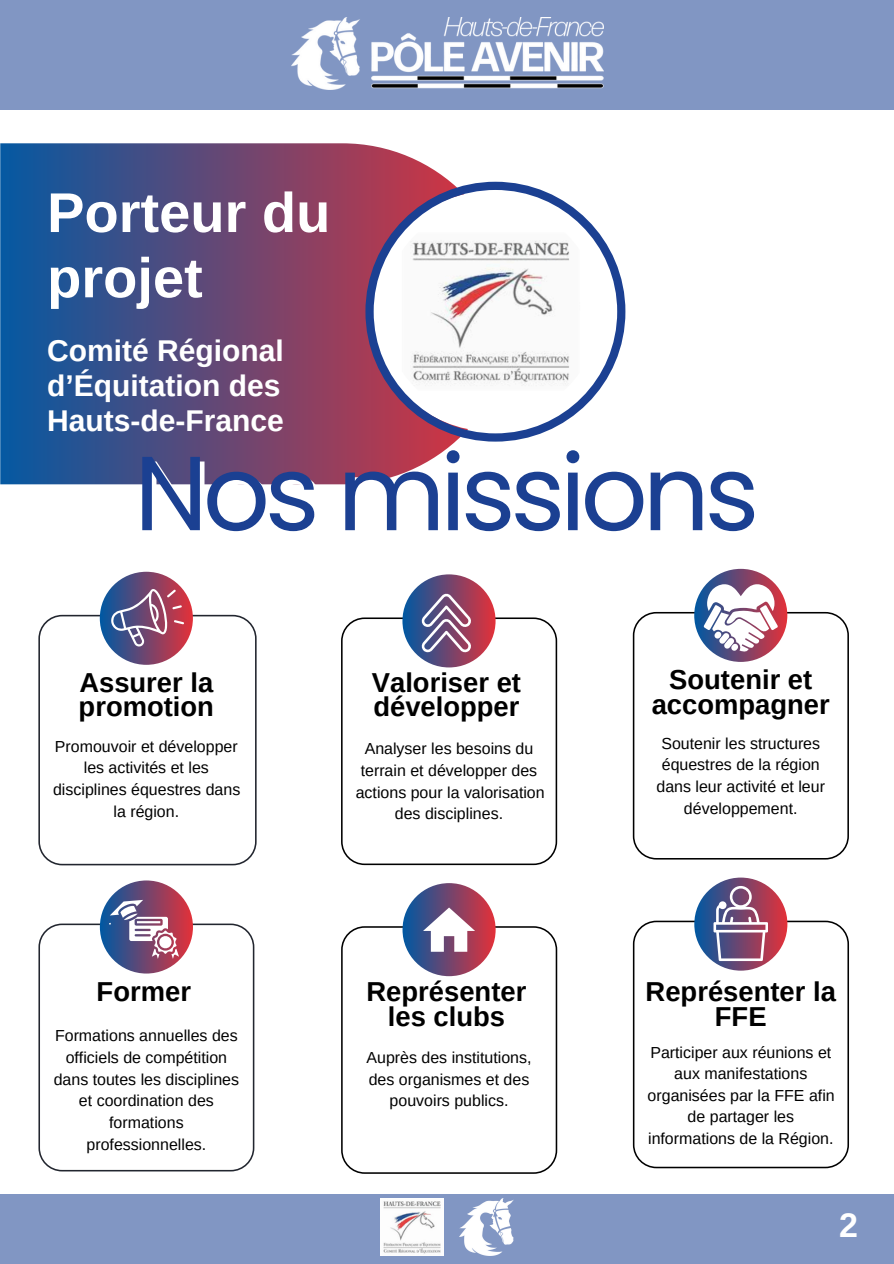
<style>
.page{position:relative;width:894px;height:1264px;background:#fff}
.page>*{position:absolute;margin:0;border:0;box-sizing:border-box;transform-origin:0 0}
.t1{font:105px "Poppins";letter-spacing:-.05em;color:#1b4092}
.t2{font:700 55.95px/65.2px "Arimo";color:#fff}
.t3{font:700 33.9px "Arimo";color:#fff}
.t4{font:700 30px/34.8px "Arimo";color:#fff;text-align:justify}
.t5{font:700 27.3px/24.8px "Arimo";color:#000;text-align:center}
.t6{font:15.9px/21.6px "Arimo";color:#000;text-align:center}
</style>
<div class="page">
<div style="left:0;top:0;width:893px;height:109px;background:#8196c3"></div>
<div style="left:0;top:1194px;width:893px;height:69px;background:#8196c3"></div>
<img style="left:291px;top:17px;width:312px;height:72px">
<img style="left:380px;top:1198px;width:63px;height:57px">
<img style="left:459px;top:1198px;width:54px;height:57px">
<svg style="left:0;top:143px;width:507px;height:341px;background:#605482"></svg>
<svg style="left:365px;top:182px;width:260px;height:259px"></svg>
<svg style="left:38px;top:615px;width:218px;height:250px"></svg>
<div style="left:100px;top:571px;width:93px;height:93px;background:linear-gradient(to right,#0259a2,#e4343c);border-radius:50%"></div>
<svg style="left:341px;top:617px;width:216px;height:248px"></svg>
<div style="left:402px;top:574px;width:93px;height:93px;background:linear-gradient(to right,#045ca5,#e03039);border-radius:50%"></div>
<svg style="left:632px;top:612px;width:216px;height:247px"></svg>
<svg style="left:694px;top:569px;width:93px;height:93px;background:#76466e"></svg>
<svg style="left:38px;top:923px;width:216px;height:248px"></svg>
<div style="left:100px;top:880px;width:93px;height:93px;background:linear-gradient(to right,#0159a2,#e4333b);border-radius:50%"></div>
<svg style="left:341px;top:926px;width:216px;height:247px"></svg>
<div style="left:402px;top:883px;width:93px;height:93px;background:linear-gradient(to right,#045da6,#e1323b);border-radius:50%"></div>
<svg style="left:632px;top:920px;width:216px;height:248px"></svg>
<div style="left:694px;top:877px;width:93px;height:93px;background:linear-gradient(to right,#0961a8,#e1323b);border-radius:50%"></div>
<svg style="left:423px;top:907px;width:51px;height:44px"></svg>
<svg style="left:111px;top:589px;width:73px;height:57px;background:#8b6283"></svg>
<svg style="left:421px;top:593px;width:50px;height:59px"></svg>
<svg style="left:703px;top:584px;width:74px;height:68px"></svg>
<svg style="left:109px;top:899px;width:69px;height:59px"></svg>
<svg style="left:713px;top:886px;width:54px;height:75px"></svg>
<p class="t2" style="left:47px;top:180px;width:285px">Porteur du projet</p>
<h1 class="t4" style="left:47px;top:333px;width:238px">Comité Régional d’Équitation des Hauts-de-France</h1>
<h3 class="t1" style="left:134px;top:420px;width:626px">Nos missions</h3>
<p class="t5" style="left:372px;top:670px;width:151px;text-align:left">Valoriser et développer</p>
<h3 class="t5" style="left:651px;top:667px;width:179px">Soutenir et accompagner</h3>
<p class="t5" style="left:79px;top:670px;width:137px;text-align:left">Assurer la promotion</p>
<p class="t6" style="left:53px;top:735px;width:189px">Promouvoir et développer les activités et les disciplines équestres dans la région.</p>
<p class="t6" style="left:656px;top:732px;width:170px">Soutenir les structures équestres de la région dans leur activité et leur développement.</p>
<p class="t6" style="left:355px;top:738px;width:190px">Analyser les besoins du terrain et développer des actions pour la valorisation des disciplines.</p>
<p class="t5" style="left:97px;top:979px;width:96px">Former</p>
<p class="t5" style="left:366px;top:979px;width:161px">Représenter les clubs</p>
<p class="t5" style="left:645px;top:979px;width:192px">Représenter la<br>FFE</p>
<p class="t6" style="left:54px;top:1025px;width:187px">Formations annuelles des officiels de compétition dans toutes les disciplines et coordination des formations professionnelles.</p>
<p class="t6" style="left:366px;top:1046px;width:166px">Auprès des institutions, des organismes et des pouvoirs publics.</p>
<p class="t6" style="left:647px;top:1041px;width:189px">Participer aux réunions et aux manifestations organisées par la FFE afin de partager les informations de la Région.</p>
<p class="t3" style="left:839px;top:1206px;width:20px">2</p>
</div>
